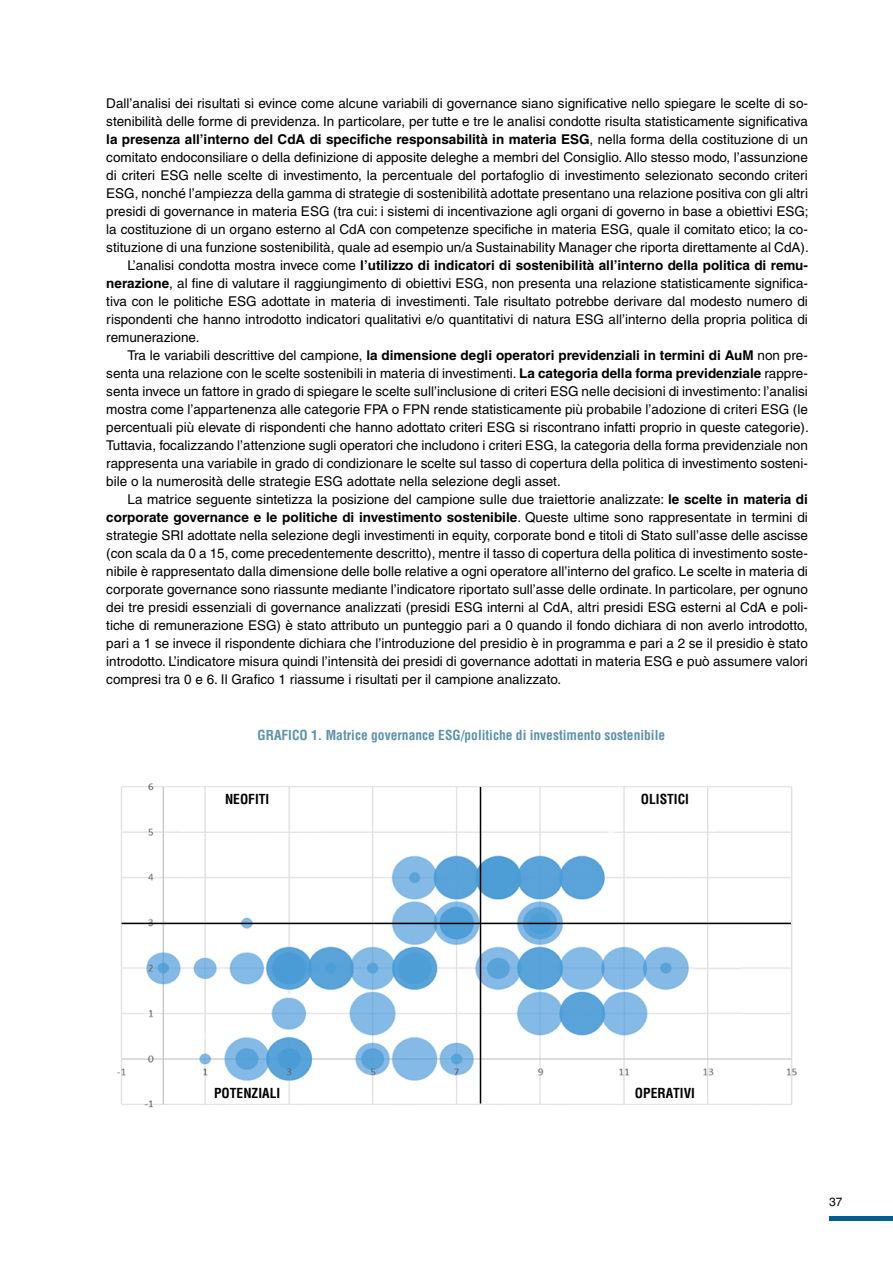
<style>
.page{position:relative;width:893px;height:1263px;background:#fff}
.page>*{position:absolute;margin:0;border:0;box-sizing:border-box;transform-origin:0 0}
.t1{font:13.5px "Helvetica LT Pro";color:#000}
.t2{font:700 13.5px "Helvetica LT Pro";color:#000}
.t3{font:700 condensed 13.5px "Helvetica LT Pro";color:#5d92aa}
.t4{font:700 condensed 13.5px "Helvetica LT Pro";color:#000}
.t5{font:12px "Helvetica LT Pro";color:#000}
.s1{font-weight:400}
.s2{font-weight:700}
</style>
<div class="page">
<hr style="left:829px;top:1216px;width:64px;height:4px;background:#005e90">
<img style="left:117px;top:783px;width:680px;height:325px">
<hr style="left:122px;top:923px;width:669px;height:1px;background:#000">
<hr style="left:480px;top:787px;width:1px;height:316px;background:#000">
<p class="t1" style="left:106px;top:95px;width:703px">Dall’analisi dei risultati si evince come alcune variabili di governance siano significative nello spiegare le scelte di so-</p>
<p class="t1" style="left:106px;top:113px;width:703px">stenibilità delle forme di previdenza. In particolare, per tutte e tre le analisi condotte risulta statisticamente significativa</p>
<p class="t2" style="left:106px;top:131px;width:703px">la presenza all’interno del CdA di specifiche responsabilità in materia ESG<span class="s1">, nella forma della costituzione di un</span></p>
<p class="t1" style="left:106px;top:149px;width:703px">comitato endoconsiliare o della definizione di apposite deleghe a membri del Consiglio. Allo stesso modo, l’assunzione</p>
<p class="t1" style="left:106px;top:167px;width:703px">di criteri ESG nelle scelte di investimento, la percentuale del portafoglio di investimento selezionato secondo criteri</p>
<p class="t1" style="left:106px;top:185px;width:703px">ESG, nonché l’ampiezza della gamma di strategie di sostenibilità adottate presentano una relazione positiva con gli altri</p>
<p class="t1" style="left:106px;top:203px;width:704px">presidi di governance in materia ESG (tra cui: i sistemi di incentivazione agli organi di governo in base a obiettivi ESG;</p>
<p class="t1" style="left:106px;top:221px;width:703px">la costituzione di un organo esterno al CdA con competenze specifiche in materia ESG, quale il comitato etico; la co-</p>
<p class="t1" style="left:106px;top:239px;width:704px">stituzione di una funzione sostenibilità, quale ad esempio un/a Sustainability Manager che riporta direttamente al CdA).</p>
<p class="t2" style="left:128px;top:257px;width:682px"><span class="s1">L’analisi condotta mostra invece come</span> l’utilizzo di indicatori di sostenibilità all’interno della politica di remu-</p>
<p class="t1" style="left:106px;top:275px;width:703px"><span class="s2">nerazione</span>, al fine di valutare il raggiungimento di obiettivi ESG, non presenta una relazione statisticamente significa-</p>
<p class="t1" style="left:106px;top:293px;width:703px">tiva con le politiche ESG adottate in materia di investimenti. Tale risultato potrebbe derivare dal modesto numero di</p>
<p class="t1" style="left:106px;top:311px;width:703px">rispondenti che hanno introdotto indicatori qualitativi e/o quantitativi di natura ESG all’interno della propria politica di</p>
<p class="t1" style="left:106px;top:329px;width:95px">remunerazione.</p>
<p class="t2" style="left:128px;top:347px;width:682px"><span class="s1">Tra le variabili descrittive del campione,</span> la dimensione degli operatori previdenziali in termini di AuM <span class="s1">non pre-</span></p>
<p class="t1" style="left:106px;top:365px;width:703px">senta una relazione con le scelte sostenibili in materia di investimenti. <span class="s2">La categoria della forma previdenziale</span> rappre-</p>
<p class="t1" style="left:106px;top:383px;width:703px">senta invece un fattore in grado di spiegare le scelte sull’inclusione di criteri ESG nelle decisioni di investimento: l’analisi</p>
<p class="t1" style="left:106px;top:401px;width:703px">mostra come l’appartenenza alle categorie FPA o FPN rende statisticamente più probabile l’adozione di criteri ESG (le</p>
<p class="t1" style="left:106px;top:419px;width:704px">percentuali più elevate di rispondenti che hanno adottato criteri ESG si riscontrano infatti proprio in queste categorie).</p>
<p class="t1" style="left:106px;top:437px;width:703px">Tuttavia, focalizzando l’attenzione sugli operatori che includono i criteri ESG, la categoria della forma previdenziale non</p>
<p class="t1" style="left:106px;top:455px;width:703px">rappresenta una variabile in grado di condizionare le scelte sul tasso di copertura della politica di investimento sosteni-</p>
<p class="t1" style="left:106px;top:473px;width:456px">bile o la numerosità delle strategie ESG adottate nella selezione degli asset.</p>
<p class="t1" style="left:128px;top:491px;width:682px">La matrice seguente sintetizza la posizione del campione sulle due traiettorie analizzate: <span class="s2">le scelte in materia di</span></p>
<p class="t2" style="left:106px;top:509px;width:703px">corporate governance e le politiche di investimento sostenibile<span class="s1">. Queste ultime sono rappresentate in termini di</span></p>
<p class="t1" style="left:106px;top:527px;width:703px">strategie SRI adottate nella selezione degli investimenti in equity, corporate bond e titoli di Stato sull’asse delle ascisse</p>
<p class="t1" style="left:106px;top:545px;width:703px">(con scala da 0 a 15, come precedentemente descritto), mentre il tasso di copertura della politica di investimento soste-</p>
<p class="t1" style="left:106px;top:563px;width:703px">nibile è rappresentato dalla dimensione delle bolle relative a ogni operatore all’interno del grafico. Le scelte in materia di</p>
<p class="t1" style="left:106px;top:581px;width:703px">corporate governance sono riassunte mediante l’indicatore riportato sull’asse delle ordinate. In particolare, per ognuno</p>
<p class="t1" style="left:106px;top:599px;width:703px">dei tre presidi essenziali di governance analizzati (presidi ESG interni al CdA, altri presidi ESG esterni al CdA e poli-</p>
<p class="t1" style="left:106px;top:617px;width:703px">tiche di remunerazione ESG) è stato attributo un punteggio pari a 0 quando il fondo dichiara di non averlo introdotto,</p>
<p class="t1" style="left:106px;top:635px;width:703px">pari a 1 se invece il rispondente dichiara che l’introduzione del presidio è in programma e pari a 2 se il presidio è stato</p>
<p class="t1" style="left:106px;top:653px;width:703px">introdotto. L’indicatore misura quindi l’intensità dei presidi di governance adottati in materia ESG e può assumere valori</p>
<p class="t1" style="left:106px;top:671px;width:456px">compresi tra 0 e 6. Il Grafico 1 riassume i risultati per il campione analizzato.</p>
<p class="t3" style="left:258px;top:726px;width:409px">GRAFICO 1. Matrice governance ESG/politiche di investimento sostenibile</p>
<p class="t4" style="left:225px;top:790px;width:46px">NEOFITI</p>
<p class="t4" style="left:641px;top:790px;width:50px">OLISTICI</p>
<p class="t4" style="left:214px;top:1084px;width:68px">POTENZIALI</p>
<p class="t4" style="left:635px;top:1084px;width:62px">OPERATIVI</p>
<p class="t5" style="left:829px;top:1195px;width:15px">37</p>
</div>
